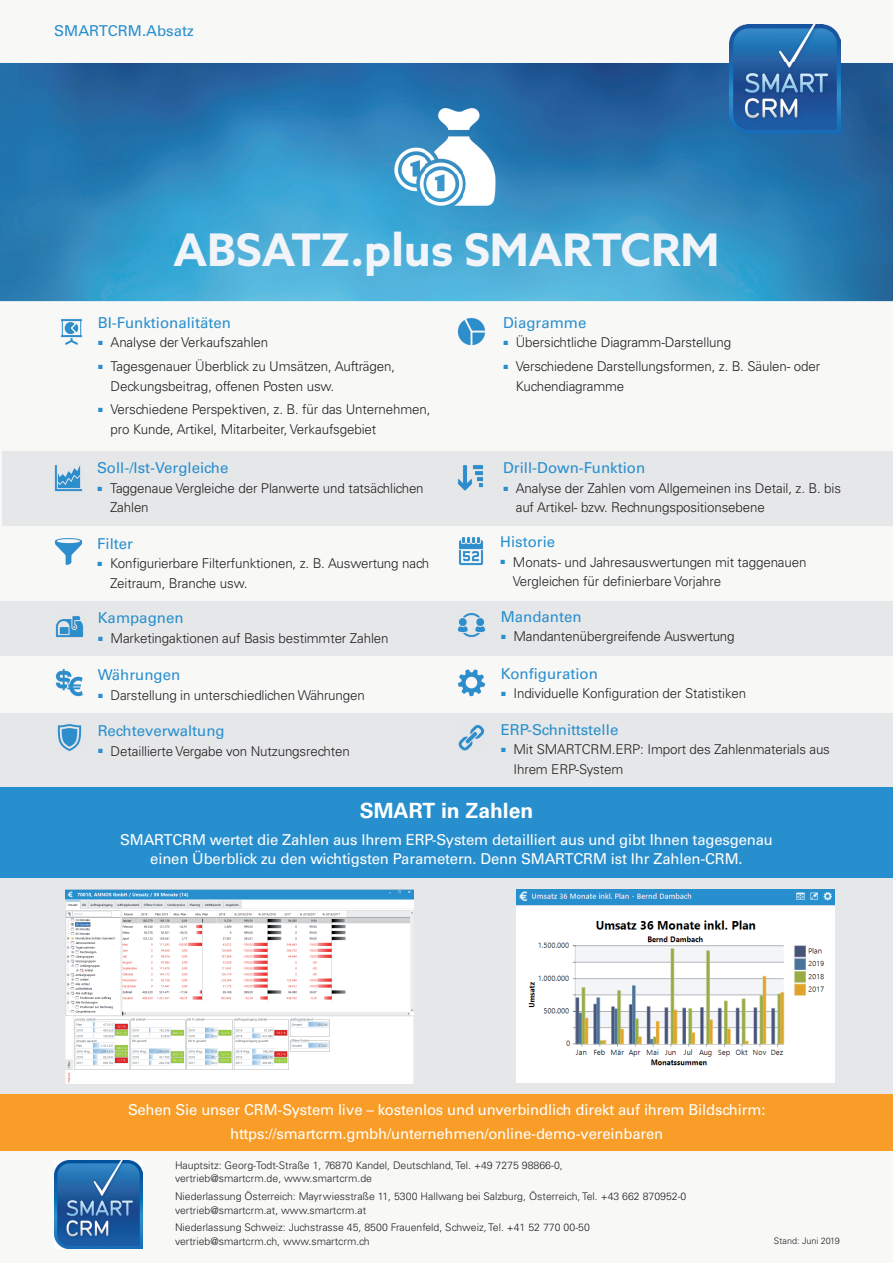
<style>
.page{position:relative;width:893px;height:1263px;background:#f8f8f7}
.page>*{position:absolute;margin:0;border:0;box-sizing:border-box;transform-origin:0 0}
.t1{font:700 45px "Azo Sans";color:#f1f4f8}
.t2{font:700 21px "Univers LTCE";color:#fff}
.t3{font:15px/19.5px "Univers LTCE";letter-spacing:-.01em;color:#fff;text-align:center}
.t4{font:15px "Univers LTCE";color:#288fce}
.t5{font:300 13.5px/19.5px "Univers LTCE";letter-spacing:-.01em;color:#231f20}
.t6{font:300 10.5px/13.5px "Univers LTCE";color:#231f20}
.t7{font:300 9px "Univers LTCE";color:#231f20}
</style>
<div class="page">
<div style="left:0;top:786px;width:893px;height:91px;background:#288fce"></div>
<div style="left:0;top:878px;width:893px;height:238px;background:#e5e7e8"></div>
<img style="left:0;top:63px;width:893px;height:238px">
<img style="left:388px;top:98px;width:114px;height:114px">
<img style="left:730px;top:24px;width:110px;height:109px">
<div style="left:2px;top:452px;width:891px;height:74px;background:#e5e7e8"></div>
<img style="left:60px;top:319px;width:23px;height:26px">
<img style="left:457px;top:317px;width:28px;height:29px">
<div style="left:0;top:601px;width:893px;height:55px;background:#e5e7e8"></div>
<img style="left:54px;top:465px;width:29px;height:27px">
<img style="left:458px;top:465px;width:26px;height:26px">
<img style="left:54px;top:538px;width:29px;height:27px">
<img style="left:55px;top:616px;width:29px;height:22px">
<img style="left:457px;top:613px;width:29px;height:25px">
<img style="left:458px;top:537px;width:26px;height:29px">
<img style="left:516px;top:889px;width:319px;height:194px">
<img style="left:65px;top:890px;width:349px;height:194px">
<img style="left:55px;top:669px;width:28px;height:28px">
<img style="left:458px;top:669px;width:27px;height:28px">
<div style="left:0;top:713px;width:893px;height:74px;background:#e5e7e8"></div>
<img style="left:57px;top:724px;width:25px;height:28px">
<img style="left:458px;top:725px;width:27px;height:26px">
<img style="left:54px;top:1161px;width:89px;height:87px">
<div style="left:0;top:1094px;width:893px;height:56px;background:#f89d28"></div>
<p class="t4" style="left:54px;top:22px;width:141px">SMARTCRM.Absatz</p>
<h1 class="t1" style="left:174px;top:220px;width:547px">ABSATZ.plus SMARTCRM</h1>
<p class="t4" style="left:98px;top:314px;width:135px">BI-Funktionalitäten</p>
<p class="t5" style="left:98px;top:333px;width:172px"><sup>■</sup> Analyse der Verkaufszahlen</p>
<p class="t5" style="left:111px;top:357px;width:286px;text-indent:-13px"><sup>■</sup> Tagesgenauer Überblick zu Umsätzen, Aufträgen,<br>Deckungsbeitrag, offenen Posten usw.</p>
<p class="t5" style="left:111px;top:400px;width:321px;text-indent:-13px"><sup>■</sup> Verschiedene Perspektiven, z. B. für das Unternehmen, pro Kunde, Artikel, Mitarbeiter, Verkaufsgebiet</p>
<p class="t4" style="left:97px;top:459px;width:133px">Soll-/Ist-Vergleiche</p>
<p class="t5" style="left:110px;top:479px;width:315px;text-indent:-13px"><sup>■</sup> Taggenaue Vergleiche der Planwerte und tatsächlichen<br>Zahlen</p>
<p class="t4" style="left:97px;top:535px;width:37px">Filter</p>
<p class="t5" style="left:110px;top:554px;width:321px;text-indent:-13px"><sup>■</sup> Konfigurierbare Filterfunktionen, z. B. Auswertung nach<br>Zeitraum, Branche usw.</p>
<p class="t4" style="left:98px;top:609px;width:87px">Kampagnen</p>
<p class="t5" style="left:98px;top:628px;width:292px"><sup>■</sup> Marketingaktionen auf Basis bestimmter Zahlen</p>
<p class="t4" style="left:98px;top:666px;width:84px">Währungen</p>
<p class="t5" style="left:98px;top:686px;width:268px"><sup>■</sup> Darstellung in unterschiedlichen Währungen</p>
<p class="t4" style="left:98px;top:722px;width:129px">Rechteverwaltung</p>
<p class="t5" style="left:98px;top:741px;width:254px"><sup>■</sup> Detaillierte Vergabe von Nutzungsrechten</p>
<p class="t4" style="left:503px;top:314px;width:85px">Diagramme</p>
<p class="t5" style="left:503px;top:333px;width:230px"><sup>■</sup> Übersichtliche Diagramm-Darstellung</p>
<p class="t5" style="left:516px;top:357px;width:306px;text-indent:-13px"><sup>■</sup> Verschiedene Darstellungsformen, z. B. Säulen- oder<br>Kuchendiagramme</p>
<p class="t4" style="left:503px;top:459px;width:144px">Drill-Down-Funktion</p>
<p class="t5" style="left:516px;top:479px;width:327px;text-indent:-13px"><sup>■</sup> Analyse der Zahlen vom Allgemeinen ins Detail, z. B. bis auf Artikel- bzw. Rechnungspositionsebene</p>
<p class="t4" style="left:500px;top:533px;width:57px">Historie</p>
<p class="t5" style="left:513px;top:552px;width:295px;text-indent:-13px"><sup>■</sup> Monats- und Jahresauswertungen mit taggenauen<br>Vergleichen für definierbare Vorjahre</p>
<p class="t4" style="left:501px;top:608px;width:82px">Mandanten</p>
<p class="t5" style="left:501px;top:627px;width:235px"><sup>■</sup> Mandantenübergreifende Auswertung</p>
<p class="t4" style="left:501px;top:665px;width:99px">Konfiguration</p>
<p class="t5" style="left:501px;top:684px;width:247px"><sup>■</sup> Individuelle Konfiguration der Statistiken</p>
<p class="t4" style="left:501px;top:720px;width:119px">ERP-Schnittstelle</p>
<p class="t5" style="left:513px;top:740px;width:318px;text-indent:-13px"><sup>■</sup> Mit SMARTCRM.ERP: Import des Zahlenmaterials aus<br>Ihrem ERP-System</p>
<h2 class="t2" style="left:360px;top:798px;width:175px">SMART in Zahlen</h2>
<p class="t3" style="left:120px;top:830px;width:654px">SMARTCRM wertet die Zahlen aus Ihrem ERP-System detailliert aus und gibt Ihnen tagesgenau einen Überblick zu den wichtigsten Parametern. Denn SMARTCRM ist Ihr Zahlen-CRM.</p>
<p class="t3" style="left:128px;top:1098px;width:639px;line-height:23.7px">Sehen Sie unser CRM-System live – kostenlos und unverbindlich direkt auf ihrem Bildschirm: https://smartcrm.gmbh/unternehmen/online-demo-vereinbaren</p>
<p class="t6" style="left:175px;top:1158px;width:389px">Hauptsitz: Georg-Todt-Straße 1, 76870 Kandel, Deutschland, Tel. +49 7275 98866-0, vertrieb@smartcrm.de, www.smartcrm.de</p>
<p class="t6" style="left:175px;top:1190px;width:513px">Niederlassung Österreich: Mayrwiesstraße 11, 5300 Hallwang bei Salzburg, Österreich, Tel. +43 662 870952-0 vertrieb@smartcrm.at, www.smartcrm.at</p>
<p class="t6" style="left:175px;top:1221px;width:416px">Niederlassung Schweiz: Juchstrasse 45, 8500 Frauenfeld, Schweiz, Tel. +41 52 770 00-50 vertrieb@smartcrm.ch, www.smartcrm.ch</p>
<p class="t7" style="left:774px;top:1235px;width:67px">Stand: Juni 2019</p>
</div>
